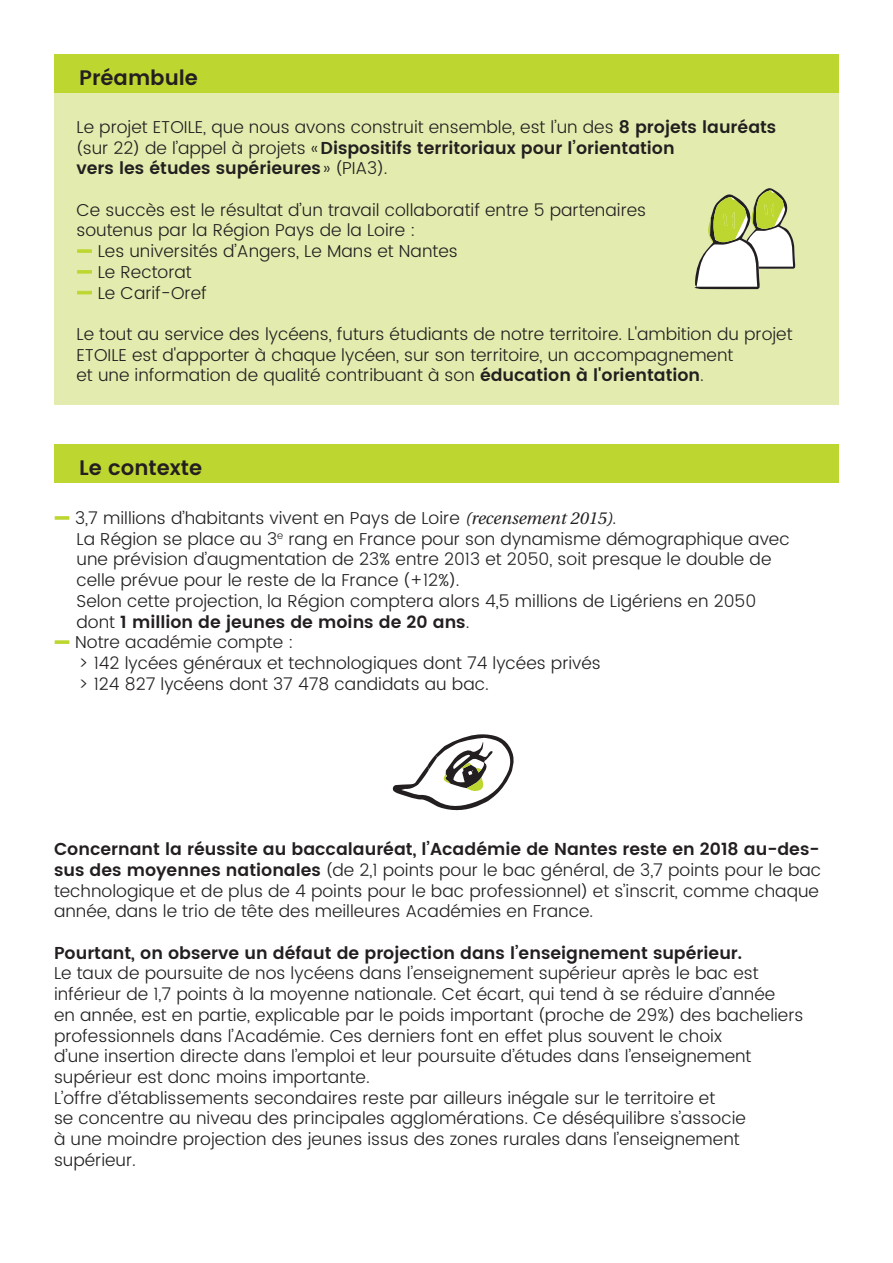
<style>
.page{position:relative;width:893px;height:1263px;background:#fff}
.page>*{position:absolute;margin:0;border:0;box-sizing:border-box;transform-origin:0 0}
.t1{font:600 21px "UA Poppins Texte";color:#231f20}
.t2{font:300 17.25px/20.7px "UA Poppins Texte";color:#231f20}
.t3{font:600 17.25px "UA Poppins Texte";color:#231f20}
.s1{font-weight:600}
.s2{font-weight:700;color:#bed630}
.s3{font-style:italic}
</style>
<div class="page">
<div style="left:54px;top:93px;width:784px;height:312px;background:#e3ecae"></div>
<div style="left:77px;top:249px;width:15px;height:4px;border:1px solid #bed630"></div>
<div style="left:77px;top:270px;width:15px;height:3px;border:1px solid #bed630"></div>
<div style="left:77px;top:291px;width:15px;height:3px;border:1px solid #bed630"></div>
<div style="left:55px;top:516px;width:14px;height:4px;border:1px solid #bed630"></div>
<div style="left:55px;top:641px;width:14px;height:3px;border:1px solid #bed630"></div>
<div style="left:54px;top:54px;width:784px;height:39px;background:#bed630"></div>
<div style="left:54px;top:444px;width:784px;height:39px;background:#bed630"></div>
<svg style="left:392px;top:734px;width:122px;height:77px"></svg>
<svg style="left:694px;top:188px;width:101px;height:101px"></svg>
<p class="t1" style="left:79px;top:61px;width:120px">Préambule</p>
<p class="t2" style="left:77px;top:117px;width:701px">Le projet ETOILE, que nous avons construit ensemble, est l’un des <span class="s1">8 projets lauréats </span>(sur 22) de l’appel à projets « <span class="s1">Dispositifs territoriaux pour l’orientation<br>vers les études supérieures</span> » (PIA3).</p>
<p class="t2" style="left:77px;top:200px;width:571px">Ce succès est le résultat d’un travail collaboratif entre 5 partenaires soutenus par la Région Pays de la Loire :</p>
<p class="t2" style="left:77px;top:241px;width:383px"><span class="s2">—</span> Les universités d’Angers, Le Mans et Nantes</p>
<p class="t2" style="left:77px;top:262px;width:117px"><span class="s2">—</span> Le Rectorat</p>
<p class="t2" style="left:77px;top:283px;width:132px"><span class="s2">—</span> Le Carif-Oref</p>
<p class="t2" style="left:77px;top:324px;width:717px">Le tout au service des lycéens, futurs étudiants de notre territoire. L'ambition du projet<br>ETOILE est d'apporter à chaque lycéen, sur son territoire, un accompagnement<br>et une information de qualité contribuant à son <span class="s1">éducation à l'orientation</span>.</p>
<p class="t1" style="left:79px;top:452px;width:124px">Le contexte</p>
<p class="t2" style="left:76px;top:508px;width:715px;text-indent:-22px"><span class="s2">—</span> 3,7 millions d’habitants vivent en Pays de Loire <span class="s3">(recensement 2015)</span>.<br>La Région se place au 3<sup>e</sup> rang en France pour son dynamisme démographique avec une prévision d’augmentation de 23% entre 2013 et 2050, soit presque le double de celle prévue pour le reste de la France (+12%).<br>Selon cette projection, la Région comptera alors 4,5 millions de Ligériens en 2050 dont <span class="s1">1 million de jeunes de moins de 20 ans</span>.</p>
<p class="t2" style="left:78px;top:632px;width:524px;text-indent:-24px"><span class="s2">—</span> Notre académie compte :<br>&gt; 142 lycées généraux et technologiques dont 74 lycées privés &gt; 124 827 lycéens dont 37 478 candidats au bac.</p>
<p class="t2" style="left:54px;top:839px;width:769px"><span class="s1">Concernant la réussite au baccalauréat, l’Académie de Nantes reste en 2018 au-des&shy;sus des moyennes nationales</span> (de 2,1 points pour le bac général, de 3,7 points pour le bac technologique et de plus de 4 points pour le bac professionnel) et s’inscrit, comme chaque année, dans le trio de tête des meilleures Académies en France.</p>
<p class="t3" style="left:54px;top:940px;width:690px">Pourtant, on observe un défaut de projection dans l’enseignement supérieur.</p>
<p class="t2" style="left:54px;top:964px;width:751px">Le taux de poursuite de nos lycéens dans l’enseignement supérieur après le bac est inférieur de 1,7 points à la moyenne nationale. Cet écart, qui tend à se réduire d’année<br>en année, est en partie, explicable par le poids important (proche de 29%) des bacheliers professionnels dans l’Académie. Ces derniers font en effet plus souvent le choix<br>d’une insertion directe dans l’emploi et leur poursuite d’études dans l’enseignement supérieur est donc moins importante.<br>L’offre d’établissements secondaires reste par ailleurs inégale sur le territoire et<br>se concentre au niveau des principales agglomérations. Ce déséquilibre s’associe<br>à une moindre projection des jeunes issus des zones rurales dans l’enseignement supérieur.</p>
</div>
